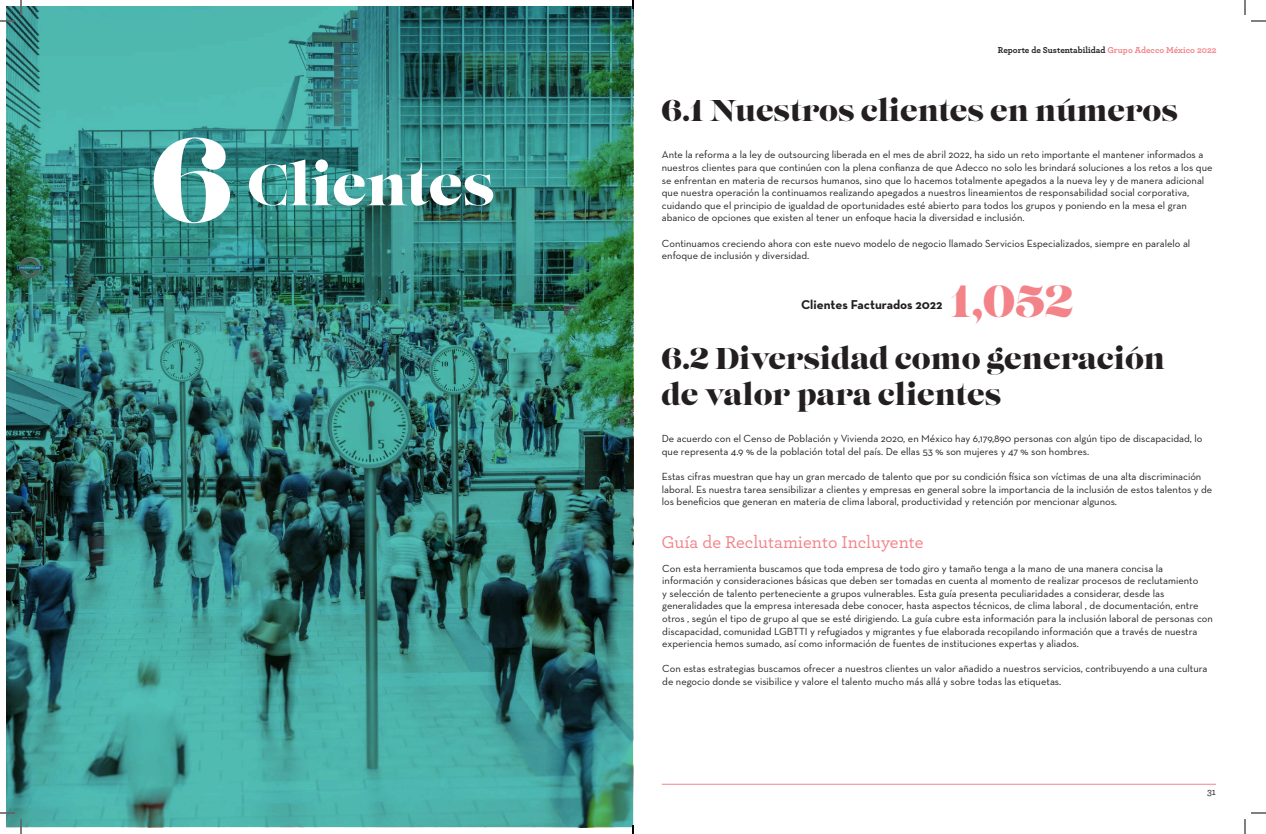
<style>
.page{position:relative;width:1266px;height:834px;background:#fff}
.page>*{position:absolute;margin:0;border:0;box-sizing:border-box;transform-origin:0 0}
.t1{font:58px "Lust";color:#fff}
.t2{font:45px "Lust";color:#f38389}
.t3{font:30px/36px "Lust";color:#231f20}
.t4{font:500 18px "Archer";color:#f38389}
.t5{font:700 13px "Neutraface Text";color:#231f20}
.t6{font:10.5px/12.6px "Neutraface Text";color:#231f20}
.t7{font:500 10px "Archer";color:#231f20}
.t8{font:700 9px "Archer";color:#231f20}
.s1{font-size:120.1px}
.s2{color:#f38389}
</style>
<div class="page">
<hr style="left:662px;top:784px;width:554px;height:1px;background:#f38389">
<svg style="left:7px;top:7px;width:626px;height:820px;background:#36857f"></svg>
<svg style="left:0;top:0;width:22px;height:22px"></svg>
<svg style="left:0;top:812px;width:22px;height:22px"></svg>
<svg style="left:1244px;top:0;width:22px;height:22px"></svg>
<svg style="left:1244px;top:812px;width:22px;height:22px"></svg>
<svg style="left:632px;top:0;width:2px;height:9px"></svg>
<svg style="left:632px;top:825px;width:2px;height:9px"></svg>
<h1 class="t1" style="left:151px;top:150px;width:346px"><span class="s1">6</span> Clientes</h1>
<p class="t8" style="left:998px;top:43px;width:220px">Reporte de Sustentabilidad <span class="s2">Grupo Adecco México 2022</span></p>
<h3 class="t3" style="left:661px;top:94px;width:518px">6.1 Nuestros clientes en números</h3>
<p class="t6" style="left:662px;top:148px;width:552px">Ante la reforma a la ley de outsourcing liberada en el mes de abril 2022, ha sido un reto importante el mantener informados a nuestros clientes para que continúen con la plena confianza de que Adecco no solo les brindará soluciones a los retos a los que se enfrentan en materia de recursos humanos, sino que lo hacemos totalmente apegados a la nueva ley y de manera adicional que nuestra operación la continuamos realizando apegados a nuestros lineamientos de responsabilidad social corporativa, cuidando que el principio de igualdad de oportunidades esté abierto para todos los grupos y poniendo en la mesa el gran abanico de opciones que existen al tener un enfoque hacia la diversidad e inclusión.</p>
<p class="t6" style="left:662px;top:236px;width:530px">Continuamos creciendo ahora con este nuevo modelo de negocio llamado Servicios Especializados, siempre en paralelo al enfoque de inclusión y diversidad.</p>
<p class="t5" style="left:801px;top:296px;width:143px">Clientes Facturados 2022</p>
<h2 class="t2" style="left:951px;top:274px;width:124px">1,052</h2>
<h3 class="t3" style="left:661px;top:342px;width:505px">6.2 Diversidad como generación de valor para clientes</h3>
<p class="t6" style="left:662px;top:432px;width:542px">De acuerdo con el Censo de Población y Vivienda 2020, en México hay 6,179,890 personas con algún tipo de discapacidad, lo que representa 4.9 % de la población total del país. De ellas 53 % son mujeres y 47 % son hombres.</p>
<p class="t6" style="left:662px;top:470px;width:552px">Estas cifras muestran que hay un gran mercado de talento que por su condición física son víctimas de una alta discriminación laboral. Es nuestra tarea sensibilizar a clientes y empresas en general sobre la importancia de la inclusión de estos talentos y de los beneficios que generan en materia de clima laboral, productividad y retención por mencionar algunos.</p>
<h3 class="t4" style="left:661px;top:529px;width:264px">Guía de Reclutamiento Incluyente</h3>
<p class="t6" style="left:662px;top:561px;width:552px">Con esta herramienta buscamos que toda empresa de todo giro y tamaño tenga a la mano de una manera concisa la información y consideraciones básicas que deben ser tomadas en cuenta al momento de realizar procesos de reclutamiento<br>y selección de talento perteneciente a grupos vulnerables. Esta guía presenta peculiaridades a considerar, desde las generalidades que la empresa interesada debe conocer, hasta aspectos técnicos, de clima laboral , de documentación, entre otros , según el tipo de grupo al que se esté dirigiendo. La guía cubre esta información para la inclusión laboral de personas con discapacidad, comunidad LGBTTI y refugiados y migrantes y fue elaborada recopilando información que a través de nuestra experiencia hemos sumado, así como información de fuentes de instituciones expertas y aliados.</p>
<p class="t6" style="left:662px;top:662px;width:547px">Con estas estrategias buscamos ofrecer a nuestros clientes un valor añadido a nuestros servicios, contribuyendo a una cultura de negocio donde se visibilice y valore el talento mucho más allá y sobre todas las etiquetas.</p>
<p class="t7" style="left:1207px;top:785px;width:11px">31</p>
</div>
